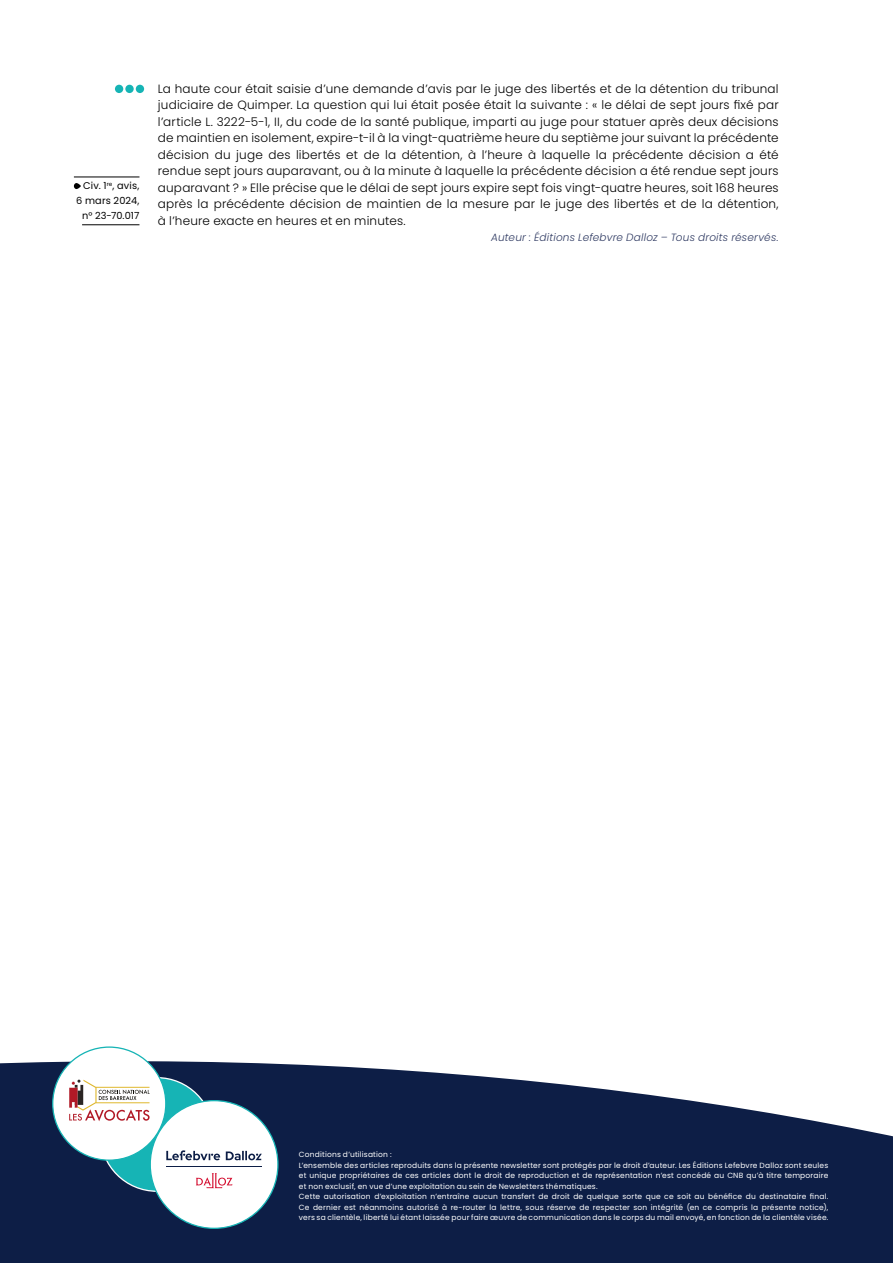
<style>
.page{position:relative;width:893px;height:1263px;background:#fff}
.page>*{position:absolute;margin:0;border:0;box-sizing:border-box;transform-origin:0 0}
.t1{font:300 12px/16.5px "Poppins";letter-spacing:.015em;color:#000;text-align:justify}
.t2{font:italic 300 10.5px "Poppins";letter-spacing:.02em;color:#2f3a62}
.t3{font:9.75px/15px "Poppins";letter-spacing:.01em;color:#000;text-align:right}
.t4{font:7.5px/10.5px "Poppins";letter-spacing:.025em;color:#fff}
</style>
<div class="page">
<svg style="left:0;top:1061px;width:893px;height:202px;background:#2a395c"></svg>
<div style="left:115px;top:85px;width:8px;height:8px;background:#16b4b5;border-radius:50%"></div>
<div style="left:125px;top:85px;width:9px;height:8px;background:#16b4b5;border-radius:50%"></div>
<div style="left:136px;top:85px;width:8px;height:8px;background:#16b4b5;border-radius:50%"></div>
<hr style="left:74px;top:177px;width:65px;height:1px;background:#000">
<hr style="left:82px;top:224px;width:57px;height:1px;background:#000">
<div style="left:74px;top:183px;width:7px;height:6px;background:#000;border-radius:3px"></div>
<div style="left:100px;top:1078px;width:113px;height:113px;background:#16b4b5;border-radius:50%"></div>
<div style="left:150px;top:1101px;width:128px;height:127px;background:#fff;border-radius:50%"></div>
<svg style="left:196px;top:1173px;width:36px;height:15px"></svg>
<svg style="left:166px;top:1150px;width:96px;height:10px"></svg>
<hr style="left:166px;top:1166px;width:96px;height:1px;background:#0d1e46">
<div style="left:53px;top:1047px;width:113px;height:113px;background:#fff;border-radius:50%"></div>
<svg style="left:69px;top:1079px;width:81px;height:42px"></svg>
<p class="t3" style="left:76px;top:178px;width:65px">Civ. 1<sup>re</sup>, avis,<br>6 mars 2024, n° 23-70.017</p>
<p class="t1" style="left:158px;top:80px;width:622px">La haute cour était saisie d’une demande d’avis par le juge des libertés et de la détention du tribunal judiciaire de Quimper. La question qui lui était posée était la suivante : « le délai de sept jours fixé par l’article L. 3222-5-1, II, du code de la santé publique, imparti au juge pour statuer après deux décisions de maintien en isolement, expire-t-il à la vingt-quatrième heure du septième jour suivant la précédente décision du juge des libertés et de la détention, à l’heure à laquelle la précédente décision a été rendue sept jours auparavant, ou à la minute à laquelle la précédente décision a été rendue sept jours auparavant ? » Elle précise que le délai de sept jours expire sept fois vingt-quatre heures, soit 168 heures après la précédente décision de maintien de la mesure par le juge des libertés et de la détention, à l’heure exacte en heures et en minutes.</p>
<p class="t2" style="left:491px;top:231px;width:289px">Auteur : Éditions Lefebvre Dalloz – Tous droits réservés.</p>
<p class="t4" style="left:299px;top:1149px;width:531px">Conditions d’utilisation :<br>L’ensemble des articles reproduits dans la présente newsletter sont protégés par le droit d’auteur. Les Éditions Lefebvre Dalloz sont seules et unique propriétaires de ces articles dont le droit de reproduction et de représentation n’est concédé au CNB qu’à titre temporaire et non exclusif, en vue d’une exploitation au sein de Newsletters thématiques.<br>Cette autorisation d’exploitation n’entraîne aucun transfert de droit de quelque sorte que ce soit au bénéfice du destinataire final.<br>Ce dernier est néanmoins autorisé à re-router la lettre, sous réserve de respecter son intégrité (en ce compris la présente notice), vers sa clientèle, liberté lui étant laissée pour faire œuvre de communication dans le corps du mail envoyé, en fonction de la clientèle visée.</p>
</div>
